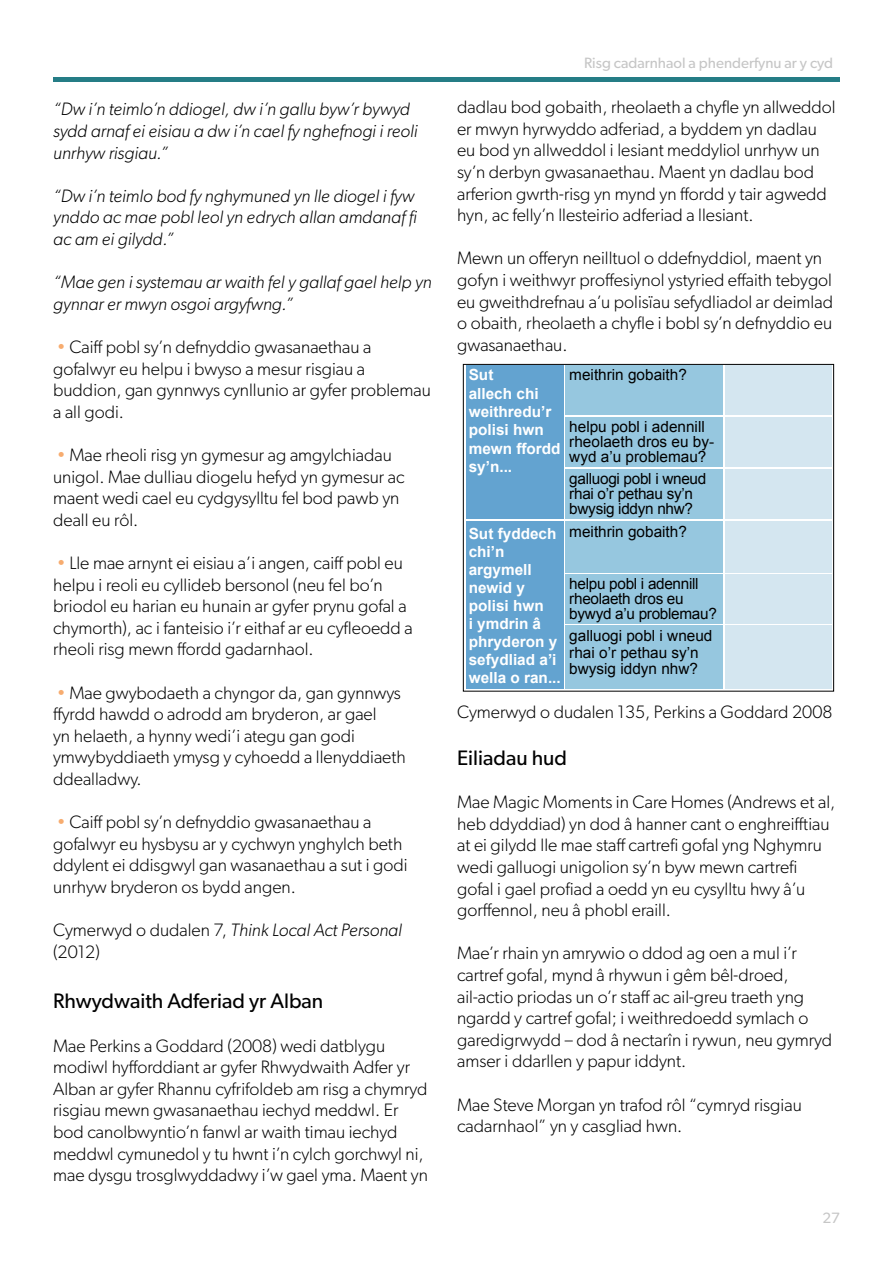
<style>
.page{position:relative;width:893px;height:1263px;background:#fff}
.page>*{position:absolute;margin:0;border:0;box-sizing:border-box;transform-origin:0 0}
.t1{font:21px "Gibson";color:#000}
.t2{font:300 18px/21.6px "Gibson";color:#000}
.t3{font:italic 300 18px/21.6px "Gibson";color:#000}
.t4{font:15.3px/15px "Arial";color:#000}
.t5{font:700 15.3px/18px "Arial";color:#fff}
.t6{font:15.3px/15px "Arial";letter-spacing:-.02em;color:#000}
.t7{font:15px "Gibson";color:#c6c6c6}
.s1{color:#f7ac6f}
.s2{font-style:italic}
</style>
<div class="page">
<hr style="left:53px;top:78px;width:787px;height:4px;background:#257d86">
<div style="left:466px;top:366px;width:98px;height:153px;background:#63a3d0"></div>
<div style="left:466px;top:521px;width:98px;height:168px;background:#63a3d0"></div>
<div style="left:565px;top:366px;width:157px;height:49px;background:#96c7df"></div>
<div style="left:565px;top:418px;width:157px;height:49px;background:#96c7df"></div>
<div style="left:565px;top:470px;width:157px;height:49px;background:#96c7df"></div>
<div style="left:565px;top:522px;width:157px;height:51px;background:#96c7df"></div>
<div style="left:565px;top:574px;width:157px;height:49px;background:#96c7df"></div>
<div style="left:565px;top:625px;width:157px;height:64px;background:#96c7df"></div>
<div style="left:725px;top:366px;width:107px;height:49px;background:#d4e6f0"></div>
<div style="left:725px;top:418px;width:107px;height:49px;background:#d4e6f0"></div>
<div style="left:725px;top:470px;width:107px;height:49px;background:#d4e6f0"></div>
<div style="left:725px;top:522px;width:107px;height:51px;background:#d4e6f0"></div>
<div style="left:725px;top:574px;width:107px;height:49px;background:#d4e6f0"></div>
<div style="left:725px;top:625px;width:107px;height:64px;background:#d4e6f0"></div>
<div style="left:463px;top:364px;width:371px;height:327px;border:1px solid #000"></div>
<p class="t3" style="left:53px;top:98px;width:366px">“Dw i’n teimlo’n ddiogel, dw i’n gallu byw’r bywyd sydd arnaf ei eisiau a dw i’n cael fy nghefnogi i reoli unrhyw risgiau.”</p>
<p class="t3" style="left:53px;top:185px;width:365px">“Dw i’n teimlo bod fy nghymuned yn lle diogel i fyw ynddo ac mae pobl leol yn edrych allan amdanaf fi ac am ei gilydd.”</p>
<p class="t3" style="left:53px;top:271px;width:380px">“Mae gen i systemau ar waith fel y gallaf gael help yn gynnar er mwyn osgoi argyfwng.”</p>
<p class="t2" style="left:53px;top:336px;width:379px"><span class="s1">•</span> Caiff pobl sy’n defnyddio gwasanaethau a gofalwyr eu helpu i bwyso a mesur risgiau a buddion, gan gynnwys cynllunio ar gyfer problemau a all godi.</p>
<p class="t2" style="left:53px;top:444px;width:353px"><span class="s1">•</span> Mae rheoli risg yn gymesur ag amgylchiadau unigol. Mae dulliau diogelu hefyd yn gymesur ac maent wedi cael eu cydgysylltu fel bod pawb yn deall eu rôl.</p>
<p class="t2" style="left:53px;top:552px;width:361px"><span class="s1">•</span> Lle mae arnynt ei eisiau a’i angen, caiff pobl eu helpu i reoli eu cyllideb bersonol (neu fel bo’n briodol eu harian eu hunain ar gyfer prynu gofal a chymorth), ac i fanteisio i’r eithaf ar eu cyfleoedd a rheoli risg mewn ffordd gadarnhaol.</p>
<p class="t2" style="left:53px;top:681px;width:354px"><span class="s1">•</span> Mae gwybodaeth a chyngor da, gan gynnwys ffyrdd hawdd o adrodd am bryderon, ar gael<br>yn helaeth, a hynny wedi’i ategu gan godi ymwybyddiaeth ymysg y cyhoedd a llenyddiaeth ddealladwy.</p>
<p class="t2" style="left:53px;top:811px;width:356px"><span class="s1">•</span> Caiff pobl sy’n defnyddio gwasanaethau a gofalwyr eu hysbysu ar y cychwyn ynghylch beth ddylent ei ddisgwyl gan wasanaethau a sut i godi unrhyw bryderon os bydd angen.</p>
<p class="t2" style="left:53px;top:919px;width:350px">Cymerwyd o dudalen 7, <span class="s2">Think Local Act Personal </span>(2012)</p>
<p class="t1" style="left:53px;top:988px;width:272px">Rhwydwaith Adferiad yr Alban</p>
<p class="t2" style="left:53px;top:1034px;width:376px">Mae Perkins a Goddard (2008) wedi datblygu modiwl hyfforddiant ar gyfer Rhwydwaith Adfer yr Alban ar gyfer Rhannu cyfrifoldeb am risg a chymryd risgiau mewn gwasanaethau iechyd meddwl. Er bod canolbwyntio’n fanwl ar waith timau iechyd meddwl cymunedol y tu hwnt i’n cylch gorchwyl ni, mae dysgu trosglwyddadwy i’w gael yma. Maent yn</p>
<p class="t7" style="left:584px;top:54px;width:251px">Risg cadarnhaol a phenderfynu ar y cyd</p>
<p class="t2" style="left:457px;top:96px;width:380px">dadlau bod gobaith, rheolaeth a chyfle yn allweddol er mwyn hyrwyddo adferiad, a byddem yn dadlau eu bod yn allweddol i lesiant meddyliol unrhyw un sy’n derbyn gwasanaethau. Maent yn dadlau bod arferion gwrth-risg yn mynd yn ffordd y tair agwedd hyn, ac felly’n llesteirio adferiad a llesiant.</p>
<p class="t2" style="left:457px;top:247px;width:377px">Mewn un offeryn neilltuol o ddefnyddiol, maent yn gofyn i weithwyr proffesiynol ystyried effaith tebygol eu gweithdrefnau a’u polisïau sefydliadol ar deimlad o obaith, rheolaeth a chyfle i bobl sy’n defnyddio eu gwasanaethau.</p>
<p class="t5" style="left:469px;top:366px;width:93px;line-height:18.5px">Sut<br>allech chi weithredu’r polisi hwn mewn ffordd sy’n...</p>
<p class="t5" style="left:469px;top:525px;width:94px">Sut fyddech chi’n argymell newid y polisi hwn<br>i ymdrin â phryderon y sefydliad a’i wella o ran...</p>
<p class="t4" style="left:569px;top:367px;width:119px">meithrin gobaith?</p>
<p class="t4" style="left:569px;top:419px;width:146px">helpu pobl i adennill rheolaeth dros eu by&shy;wyd a’u problemau?</p>
<p class="t6" style="left:569px;top:471px;width:139px">galluogi pobl i wneud rhai o’r pethau sy’n bwysig iddyn nhw?</p>
<p class="t4" style="left:569px;top:525px;width:119px">meithrin gobaith?</p>
<p class="t6" style="left:569px;top:576px;width:149px">helpu pobl i adennill rheolaeth dros eu bywyd a’u problemau?</p>
<p class="t4" style="left:569px;top:628px;width:145px;line-height:16.5px">galluogi pobl i wneud rhai o’r pethau sy’n bwysig iddyn nhw?</p>
<p class="t2" style="left:457px;top:701px;width:377px">Cymerwyd o dudalen 135, Perkins a Goddard 2008</p>
<p class="t1" style="left:457px;top:745px;width:111px">Eiliadau hud</p>
<p class="t2" style="left:457px;top:791px;width:380px">Mae Magic Moments in Care Homes (Andrews et al, heb ddyddiad) yn dod â hanner cant o enghreifftiau at ei gilydd lle mae staff cartrefi gofal yng Nghymru wedi galluogi unigolion sy’n byw mewn cartrefi gofal i gael profiad a oedd yn eu cysylltu hwy â’u gorffennol, neu â phobl eraill.</p>
<p class="t2" style="left:457px;top:942px;width:376px">Mae’r rhain yn amrywio o ddod ag oen a mul i’r cartref gofal, mynd â rhywun i gêm bêl-droed, ail-actio priodas un o’r staff ac ail-greu traeth yng ngardd y cartref gofal; i weithredoedd symlach o garedigrwydd – dod â nectarîn i rywun, neu gymryd amser i ddarllen y papur iddynt.</p>
<p class="t2" style="left:457px;top:1093px;width:346px">Mae Steve Morgan yn trafod rôl “cymryd risgiau cadarnhaol” yn y casgliad hwn.</p>
<p class="t7" style="left:823px;top:1209px;width:19px">27</p>
</div>
